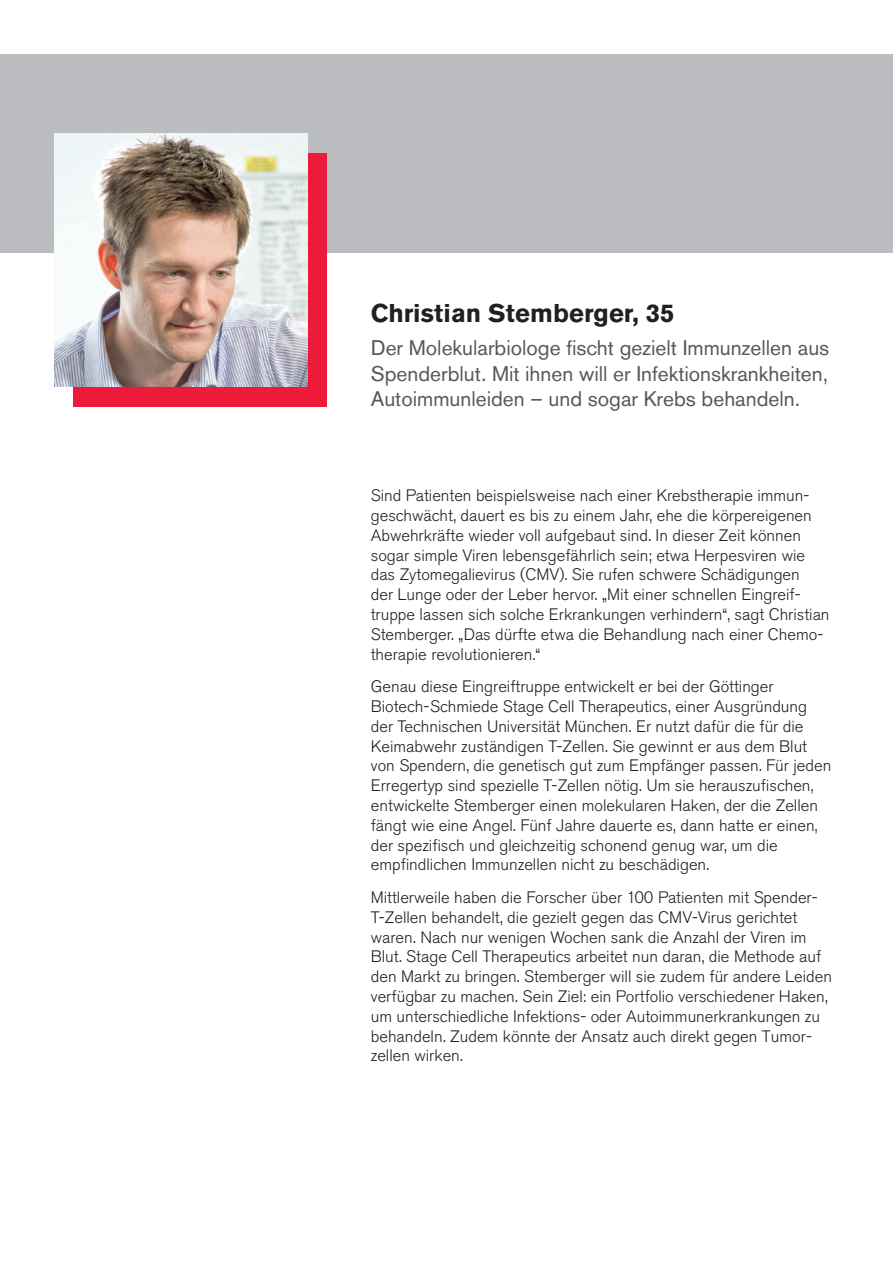
<style>
.page{position:relative;width:893px;height:1263px;background:#fff}
.page>*{position:absolute;margin:0;border:0;box-sizing:border-box;transform-origin:0 0}
.t1{font:700 25.5px "Akzidenz Grotesk BQ";color:#231f20}
.t2{font:21px/25.2px "Akzidenz Grotesk BQ";color:#57585a;text-align:justify}
.t3{font:300 16.5px/19.8px "Akzidenz Grotesk BQ";color:#231f20}
</style>
<div class="page">
<div style="left:1px;top:54px;width:892px;height:198px;background:#bcbdc0"></div>
<div style="left:73px;top:154px;width:253px;height:253px;background:#ed1a3a"></div>
<img style="left:54px;top:134px;width:254px;height:253px">
<h1 class="t1" style="left:371px;top:298px;width:305px">Christian Stemberger, 35</h1>
<p class="t2" style="left:371px;top:336px;width:460px">Der Molekularbiologe fischt gezielt Immunzellen aus Spenderblut. Mit ihnen will er Infektionskrankheiten, Autoimmunleiden – und sogar Krebs behandeln.</p>
<p class="t3" style="left:371px;top:486px;width:460px">Sind Patienten beispielsweise nach einer Krebstherapie immun&shy;geschwächt, dauert es bis zu einem Jahr, ehe die körpereigenen Abwehrkräfte wieder voll aufgebaut sind. In dieser Zeit können sogar simple Viren lebensgefährlich sein; etwa Herpesviren wie das Zytomegalievirus (CMV). Sie rufen schwere Schädigungen<br>der Lunge oder der Leber hervor. „Mit einer schnellen Eingreif&shy;truppe lassen sich solche Erkrankungen verhindern“, sagt Christian Stemberger. „Das dürfte etwa die Behandlung nach einer Chemo&shy;therapie revolutionieren.“</p>
<p class="t3" style="left:371px;top:677px;width:462px">Genau diese Eingreiftruppe entwickelt er bei der Göttinger Biotech-Schmiede Stage Cell Therapeutics, einer Ausgründung der Technischen Universität München. Er nutzt dafür die für die Keimabwehr zuständigen T-Zellen. Sie gewinnt er aus dem Blut von Spendern, die genetisch gut zum Empfänger passen. Für jeden Erregertyp sind spezielle T-Zellen nötig. Um sie herauszufischen, entwickelte Stemberger einen molekularen Haken, der die Zellen fängt wie eine Angel. Fünf Jahre dauerte es, dann hatte er einen, der spezifisch und gleichzeitig schonend genug war, um die empfindlichen Immunzellen nicht zu beschädigen.</p>
<p class="t3" style="left:371px;top:888px;width:463px">Mittlerweile haben die Forscher über 100 Patienten mit Spender-T-Zellen behandelt, die gezielt gegen das CMV-Virus gerichtet waren. Nach nur wenigen Wochen sank die Anzahl der Viren im Blut. Stage Cell Therapeutics arbeitet nun daran, die Methode auf den Markt zu bringen. Stemberger will sie zudem für andere Leiden verfügbar zu machen. Sein Ziel: ein Portfolio verschiedener Haken, um unterschiedliche Infektions- oder Autoimmunerkrankungen zu behandeln. Zudem könnte der Ansatz auch direkt gegen Tumor&shy;zellen wirken.</p>
</div>
